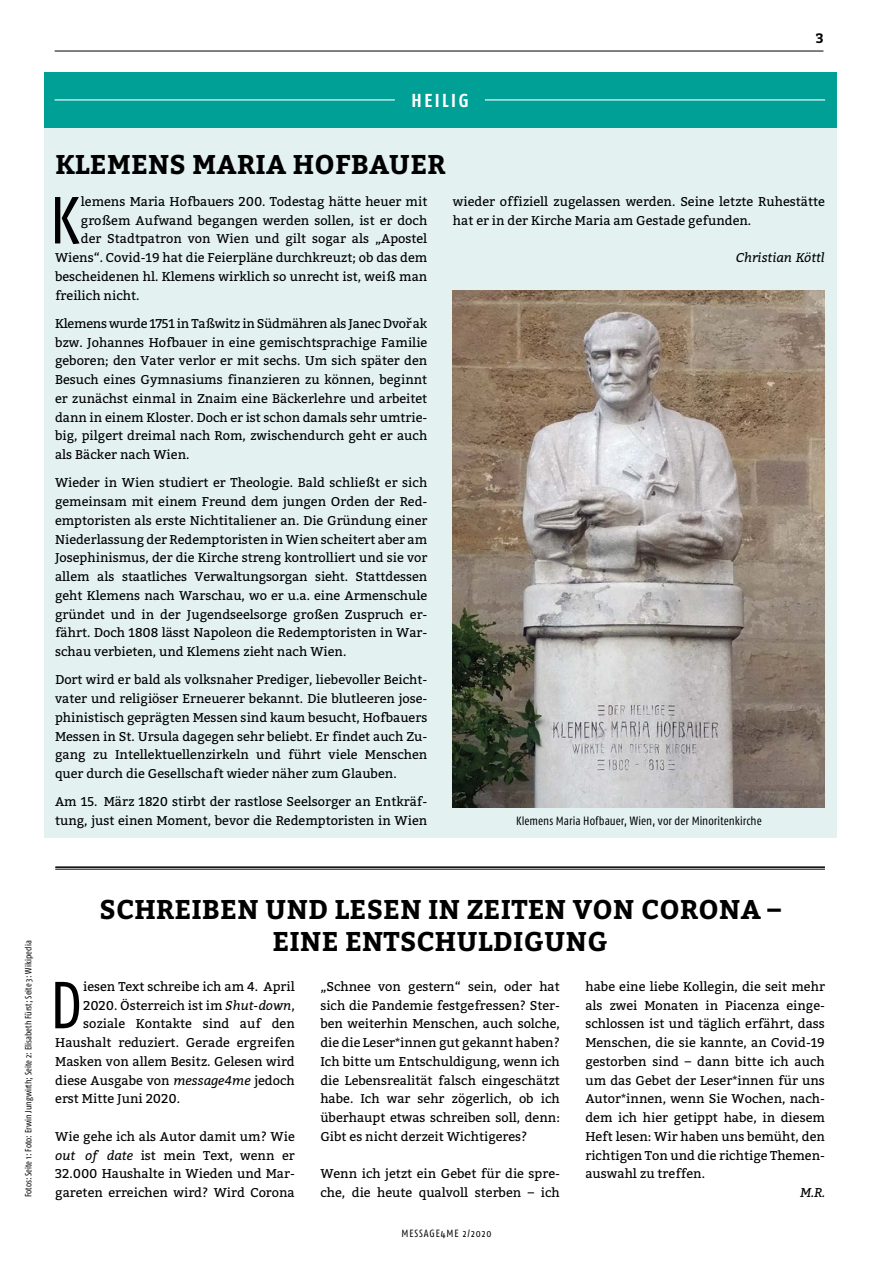
<style>
.page{position:relative;width:893px;height:1263px;background:#fff}
.page>*{position:absolute;margin:0;border:0;box-sizing:border-box;transform-origin:0 0}
.t1{font:66.3px "Fago Co Caps";color:#000}
.t2{font:700 27px/31.5px "Bitter";letter-spacing:.01em;color:#000;text-align:center}
.t3{font:700 18.75px "Fago Co";letter-spacing:.135em;color:#fff}
.t4{font:700 13.5px "Bitter";color:#000}
.t5{font:12.75px/18.8px "Bitter";color:#000;text-align:justify}
.t6{font:italic 12.75px "Bitter";color:#000}
.t7{font:12px "Fago Co";letter-spacing:.005em;color:#000}
.t8{font:10.5px "Fago Co";letter-spacing:.09em;color:#000}
.t9{font:9px "Fago Co";color:#000}
.s1{font-style:italic}
</style>
<div class="page">
<hr style="left:55px;top:51px;width:768px;height:1px;background:#000">
<div style="left:44px;top:77px;width:792px;height:760px;background:#e3f2f1"></div>
<div style="left:44px;top:72px;width:792px;height:56px;background:#00a097"></div>
<hr style="left:55px;top:99px;width:340px;height:1px;background:#fff">
<hr style="left:485px;top:99px;width:340px;height:1px;background:#fff">
<img style="left:453px;top:291px;width:372px;height:517px">
<hr style="left:55px;top:866px;width:770px;height:2px;background:#000">
<hr style="left:55px;top:869px;width:770px;height:1px;background:#000">
<h3 class="t3" style="left:411px;top:89px;width:59px">HEILIG</h3>
<h2 class="t2" style="left:55px;top:148px;width:392px">KLEMENS MARIA HOFBAUER</h2>
<p class="t4" style="left:816px;top:28px;width:9px">3</p>
<h1 class="t1" style="left:49px;top:183px;width:33px">K</h1>
<p class="t5" style="left:81px;top:192px;width:348px">lemens Maria Hofbauers 200. Todestag hätte heuer mit</p>
<p class="t5" style="left:81px;top:211px;width:348px">großem Aufwand begangen werden sollen, ist er doch</p>
<p class="t5" style="left:81px;top:230px;width:348px">der Stadtpatron von Wien und gilt sogar als „Apostel</p>
<p class="t5" style="left:55px;top:249px;width:374px">Wiens“. Covid-19 hat die Feierpläne durchkreuzt; ob das dem</p>
<p class="t5" style="left:55px;top:267px;width:374px">bescheidenen hl. Klemens wirklich so unrecht ist, weiß man</p>
<p class="t5" style="left:55px;top:286px;width:86px">freilich nicht.</p>
<p class="t5" style="left:55px;top:314px;width:374px">Klemens wurde 1751 in Taßwitz in Südmähren als Janec Dvorˇak bzw. Johannes Hofbauer in eine gemischtsprachige Familie geboren; den Vater verlor er mit sechs. Um sich später den Besuch eines Gymnasiums finanzieren zu können, beginnt er zunächst einmal in Znaim eine Bäckerlehre und arbeitet dann in einem Kloster. Doch er ist schon damals sehr umtrie&shy;big, pilgert dreimal nach Rom, zwischendurch geht er auch als Bäcker nach Wien.</p>
<p class="t5" style="left:55px;top:474px;width:374px">Wieder in Wien studiert er Theologie. Bald schließt er sich gemeinsam mit einem Freund dem jungen Orden der Red&shy;emptoristen als erste Nichtitaliener an. Die Gründung einer Niederlassung der Redemptoristen in Wien scheitert aber am Josephinismus, der die Kirche streng kontrolliert und sie vor allem als staatliches Verwaltungsorgan sieht. Stattdessen geht Klemens nach Warschau, wo er u.a. eine Armenschule gründet und in der Jugendseelsorge großen Zuspruch er&shy;fährt. Doch 1808 lässt Napoleon die Redemptoristen in War&shy;schau verbieten, und Klemens zieht nach Wien.</p>
<p class="t5" style="left:55px;top:671px;width:374px">Dort wird er bald als volksnaher Prediger, liebevoller Beicht&shy;vater und religiöser Erneuerer bekannt. Die blutleeren jose&shy;phinistisch geprägten Messen sind kaum besucht, Hofbauers Messen in St. Ursula dagegen sehr beliebt. Er findet auch Zu&shy;gang zu Intellektuellenzirkeln und führt viele Menschen quer durch die Gesellschaft wieder näher zum Glauben.</p>
<p class="t5" style="left:55px;top:792px;width:374px">Am 15. März 1820 stirbt der rastlose Seelsorger an Entkräf&shy;tung, just einen Moment, bevor die Redemptoristen in Wien</p>
<p class="t5" style="left:453px;top:192px;width:374px">wieder offiziell zugelassen werden. Seine letzte Ruhestätte hat er in der Kirche Maria am Gestade gefunden.</p>
<p class="t6" style="left:736px;top:248px;width:90px">Christian Köttl</p>
<p class="t7" style="left:516px;top:814px;width:247px">Klemens Maria Hofbauer, Wien, vor der Minoritenkirche</p>
<p class="t9" style="left:23px;top:1197px;width:258px;rotate:-90deg">Fotos: Seite 1: Foto: Erwin Jungwirth; Seite 2: Elisabeth Fürst; Seite 3: Wikipedia</p>
<h2 class="t2" style="left:99px;top:893px;width:683px">SCHREIBEN UND LESEN IN ZEITEN VON CORONA –<br>EINE ENTSCHULDIGUNG</h2>
<p class="t5" style="left:320px;top:977px;width:241px">„Schnee von gestern“ sein, oder hat sich die Pandemie festgefressen? Ster&shy;ben weiterhin Menschen, auch solche, die die Leser*innen gut gekannt haben?<br>Ich bitte um Entschuldigung, wenn ich die Lebensrealität falsch eingeschätzt habe. Ich war sehr zögerlich, ob ich überhaupt etwas schreiben soll, denn:<br>Gibt es nicht derzeit Wichtigeres?</p>
<p class="t5" style="left:320px;top:1165px;width:241px">Wenn ich jetzt ein Gebet für die spre&shy;che, die heute qualvoll sterben – ich</p>
<h1 class="t1" style="left:49px;top:968px;width:35px">D</h1>
<p class="t5" style="left:83px;top:977px;width:213px">iesen Text schreibe ich am 4. April</p>
<p class="t5" style="left:585px;top:977px;width:241px">habe eine liebe Kollegin, die seit mehr als zwei Monaten in Piacenza einge&shy;schlossen ist und täglich erfährt, dass Menschen, die sie kannte, an Covid-19 gestorben sind – dann bitte ich auch um das Gebet der Leser*innen für uns Autor*innen, wenn Sie Wochen, nach&shy;dem ich hier getippt habe, in diesem Heft lesen: Wir haben uns bemüht, den richtigen Ton und die richtige Themen&shy;auswahl zu treffen.</p>
<p class="t6" style="left:800px;top:1183px;width:26px">M.R.</p>
<p class="t5" style="left:83px;top:996px;width:213px">2020. Österreich ist im <span class="s1">Shut-down</span>,</p>
<p class="t5" style="left:83px;top:1015px;width:213px">soziale Kontakte sind auf den</p>
<p class="t5" style="left:55px;top:1033px;width:241px">Haushalt reduziert. Gerade ergreifen</p>
<p class="t5" style="left:55px;top:1052px;width:241px">Masken von allem Besitz. Gelesen wird</p>
<p class="t5" style="left:55px;top:1071px;width:241px">diese Ausgabe von <span class="s1">message4me</span> jedoch</p>
<p class="t5" style="left:55px;top:1090px;width:126px">erst Mitte Juni 2020.</p>
<p class="t5" style="left:55px;top:1127px;width:241px">Wie gehe ich als Autor damit um? Wie <span class="s1">out of date</span> ist mein Text, wenn er 32.000 Haushalte in Wieden und Mar&shy;gareten erreichen wird? Wird Corona</p>
<p class="t8" style="left:401px;top:1227px;width:92px">MESSAGE4ME 2/2020</p>
</div>
